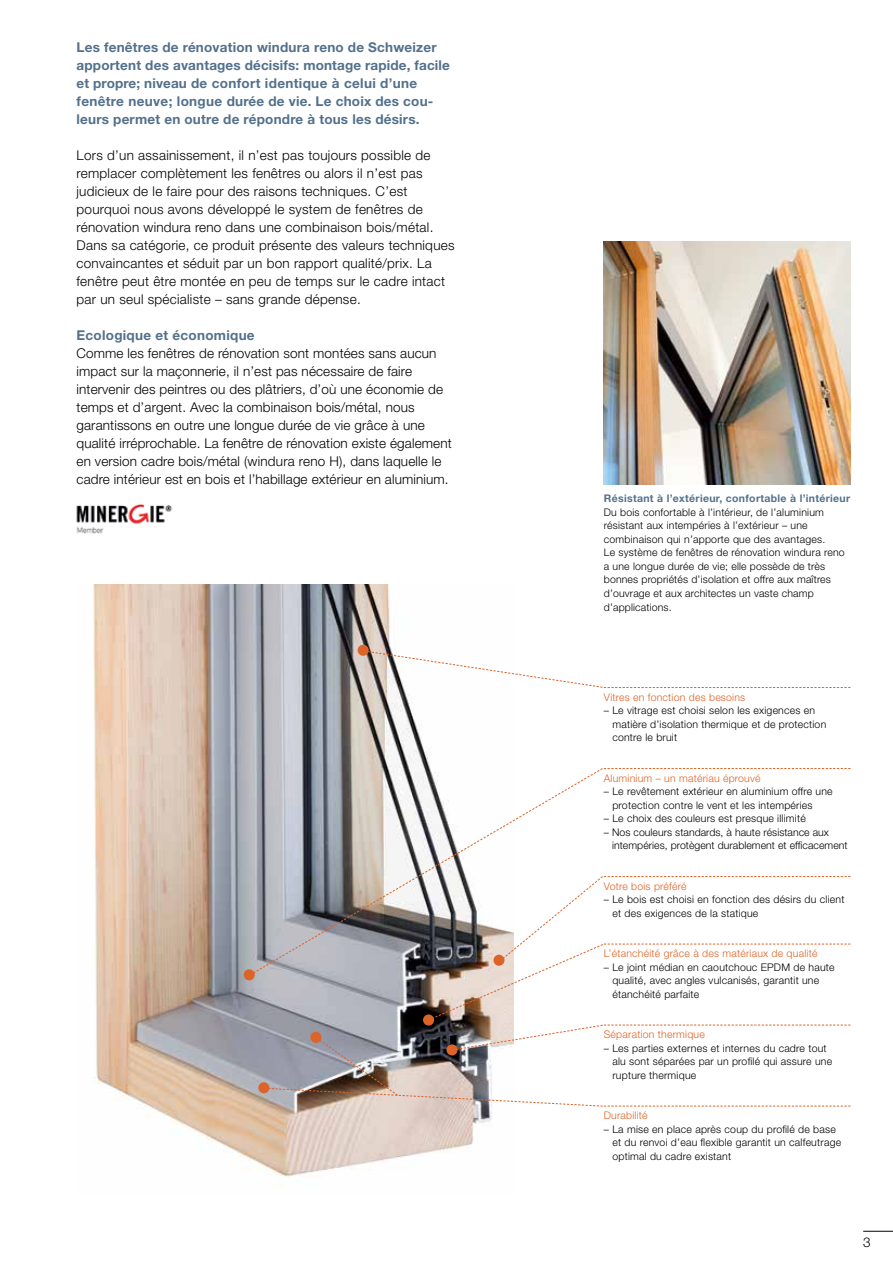
<style>
.page{position:relative;width:893px;height:1263px;background:#fff}
.page>*{position:absolute;margin:0;border:0;box-sizing:border-box;transform-origin:0 0}
.t1{font:300 13.5px/18px "Helvetica Neue LT Std";letter-spacing:.015em;color:#000}
.t2{font:700 13.5px/18px "Helvetica Neue LT Std";letter-spacing:.015em;color:#53708b}
.t3{font:300 10.5px/13.5px "Helvetica Neue LT Std";letter-spacing:.02em;color:#000}
.t4{font:300 10.5px "Helvetica Neue LT Std";letter-spacing:.02em;color:#dc6428}
.t5{font:700 10.5px "Helvetica Neue LT Std";letter-spacing:.03em;color:#53708b}
</style>
<div class="page">
<img style="left:93px;top:585px;width:399px;height:602px">
<img style="left:604px;top:242px;width:246px;height:242px">
<svg style="left:604px;top:768px;width:246px;height:1px"></svg>
<div style="left:358px;top:645px;width:11px;height:11px;background:#dc6428;border-radius:50%"></div>
<div style="left:244px;top:969px;width:11px;height:11px;background:#dc6428;border-radius:50%"></div>
<svg style="left:364px;top:650px;width:486px;height:38px"></svg>
<svg style="left:249px;top:767px;width:354px;height:209px"></svg>
<div style="left:258px;top:1082px;width:11px;height:11px;background:#dc6428;border-radius:50%"></div>
<svg style="left:264px;top:875px;width:586px;height:232px"></svg>
<img style="left:76px;top:503px;width:97px;height:31px">
<hr style="left:863px;top:1231px;width:30px;height:1px;background:#000">
<p class="t2" style="left:77px;top:38px;width:375px">Les fenêtres de rénovation windura reno de Schweizer apportent des avantages décisifs: montage rapide, facile et propre; niveau de confort identique à celui d’une fenêtre neuve; longue durée de vie. Le choix des cou&shy;leurs permet en outre de répondre à tous les désirs.</p>
<p class="t1" style="left:77px;top:146px;width:380px">Lors d’un assainissement, il n’est pas toujours possible de remplacer complètement les fenêtres ou alors il n’est pas judicieux de le faire pour des raisons techniques. C’est pourquoi nous avons développé le system de fenêtres de rénovation windura reno dans une combinaison bois/métal.<br>Dans sa catégorie, ce produit présente des valeurs techniques convaincantes et séduit par un bon rapport qualité/prix. La fenêtre peut être montée en peu de temps sur le cadre intact par un seul spécialiste – sans grande dépense.</p>
<p class="t2" style="left:77px;top:326px;width:180px">Ecologique et économique</p>
<p class="t1" style="left:77px;top:344px;width:377px">Comme les fenêtres de rénovation sont montées sans aucun impact sur la maçonnerie, il n’est pas nécessaire de faire intervenir des peintres ou des plâtriers, d’où une économie de temps et d’argent. Avec la combinaison bois/métal, nous garantissons en outre une longue durée de vie grâce à une qualité irréprochable. La fenêtre de rénovation existe également en version cadre bois/métal (windura reno H), dans laquelle le cadre intérieur est en bois et l’habillage extérieur en aluminium.</p>
<p class="t5" style="left:604px;top:492px;width:248px">Résistant à l’extérieur, confortable à l’intérieur</p>
<p class="t3" style="left:604px;top:505px;width:242px">Du bois confortable à l’intérieur, de l’aluminium résistant aux intempéries à l’extérieur – une combinaison qui n’apporte que des avantages.<br>Le système de fenêtres de rénovation windura reno a une longue durée de vie; elle possède de très bonnes propriétés d’isolation et offre aux maîtres d’ouvrage et aux architectes un vaste champ d’applications.</p>
<p class="t4" style="left:604px;top:690px;width:143px">Vitres en fonction des besoins</p>
<p class="t3" style="left:612px;top:703px;width:215px;text-indent:-9px">– Le vitrage est choisi selon les exigences en matière d’isolation thermique et de protection contre le bruit</p>
<p class="t4" style="left:604px;top:771px;width:158px">Aluminium – un matériau éprouvé</p>
<p class="t3" style="left:612px;top:784px;width:222px;text-indent:-9px">– Le revêtement extérieur en aluminium offre une protection contre le vent et les intempéries</p>
<p class="t3" style="left:604px;top:811px;width:203px">– Le choix des couleurs est presque illimité</p>
<p class="t3" style="left:612px;top:825px;width:237px;text-indent:-8px">– Nos couleurs standards, à haute résistance aux intempéries, protègent durablement et efficacement</p>
<p class="t4" style="left:604px;top:879px;width:84px">Votre bois préféré</p>
<p class="t3" style="left:612px;top:892px;width:233px;text-indent:-9px">– Le bois est choisi en fonction des désirs du client et des exigences de la statique</p>
<p class="t4" style="left:604px;top:947px;width:215px">L’étanchéité grâce à des matériaux de qualité</p>
<p class="t3" style="left:612px;top:960px;width:224px;text-indent:-9px">– Le joint médian en caoutchouc EPDM de haute qualité, avec angles vulcanisés, garantit une étanchéité parfaite</p>
<p class="t4" style="left:604px;top:1028px;width:103px">Séparation thermique</p>
<p class="t3" style="left:612px;top:1041px;width:221px;text-indent:-9px">– Les parties externes et internes du cadre tout alu sont séparées par un profilé qui assure une rupture thermique</p>
<p class="t4" style="left:604px;top:1109px;width:45px">Durabilité</p>
<p class="t3" style="left:612px;top:1122px;width:230px;text-indent:-9px">– La mise en place après coup du profilé de base et du renvoi d’eau flexible garantit un calfeutrage optimal du cadre existant</p>
<p class="t1" style="left:863px;top:1233px;width:9px">3</p>
</div>
